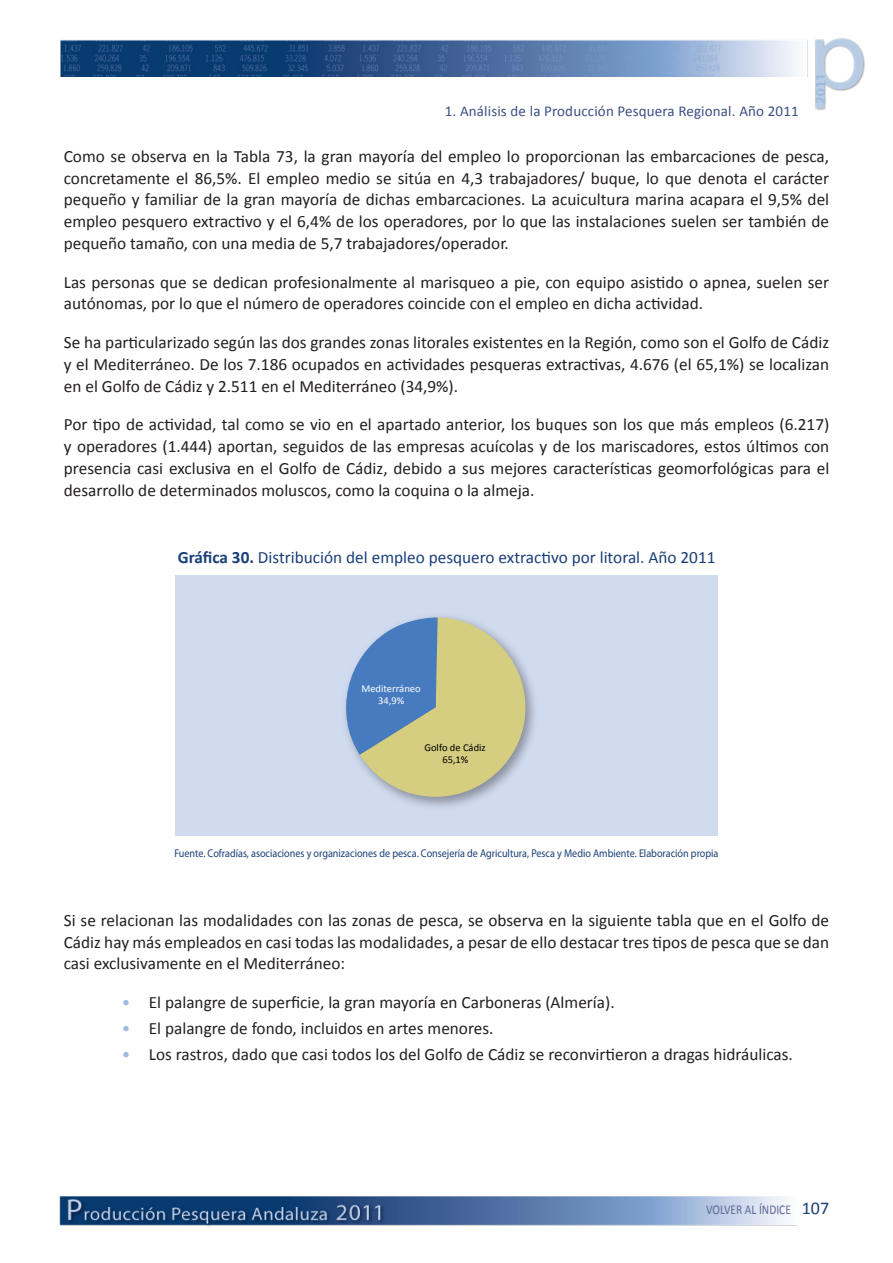
<style>
.page{position:relative;width:893px;height:1263px;background:#fff}
.page>*{position:absolute;margin:0;border:0;box-sizing:border-box;transform-origin:0 0}
.t1{font:18px "Calibri";color:#1a3f78}
.t2{font:17.25px/21.8px "Calibri";color:#231f20;text-align:justify}
.t3{font:17.25px "Calibri";color:#1a3f78}
.t4{font:15px "Calibri";letter-spacing:.01em;color:#3b4f84}
.t5{font:13.5px "Calibri";color:#5e6795;scale:.85 1}
.t6{font:11.25px "Myriad Pro";color:#1a3f78;scale:.9 1}
.t7{font:10.5px/12px "Calibri";color:#000;text-align:center}
.t8{font:10.5px/12.6px "Calibri";color:#fff;text-align:center}
.s1{font-weight:700}
.s2{color:#a0b9df}
</style>
<div class="page">
<img style="left:59px;top:38px;width:806px;height:1189px">
<div style="left:175px;top:575px;width:543px;height:260px;background:#d0dbef"></div>
<img style="left:398px;top:616px;width:137px;height:191px">
<svg style="left:345px;top:617px;width:181px;height:180px"></svg>
<p class="t4" style="left:445px;top:102px;width:355px">1. Análisis de la Producción Pesquera Regional. Año 2011</p>
<p class="t2" style="left:64px;top:144px;width:767px">Como se observa en la Tabla 73, la gran mayoría del empleo lo proporcionan las embarcaciones de pesca, concretamente el 86,5%. El empleo medio se sitúa en 4,3 trabajadores/ buque, lo que denota el carácter pequeño y familiar de la gran mayoría de dichas embarcaciones. La acuicultura marina acapara el 9,5% del empleo pesquero extractivo y el 6,4% de los operadores, por lo que las instalaciones suelen ser también de pequeño tamaño, con una media de 5,7 trabajadores/operador.</p>
<p class="t2" style="left:64px;top:270px;width:767px">Las personas que se dedican profesionalmente al marisqueo a pie, con equipo asistido o apnea, suelen ser autónomas, por lo que el número de operadores coincide con el empleo en dicha actividad.</p>
<p class="t2" style="left:64px;top:331px;width:767px">Se ha particularizado según las dos grandes zonas litorales existentes en la Región, como son el Golfo de Cádiz y el Mediterráneo. De los 7.186 ocupados en actividades pesqueras extractivas, 4.676 (el 65,1%) se localizan en el Golfo de Cádiz y 2.511 en el Mediterráneo (34,9%).</p>
<p class="t2" style="left:64px;top:413px;width:767px">Por tipo de actividad, tal como se vio en el apartado anterior, los buques son los que más empleos (6.217) y operadores (1.444) aportan, seguidos de las empresas acuícolas y de los mariscadores, estos últimos con presencia casi exclusiva en el Golfo de Cádiz, debido a sus mejores características geomorfológicas para el desarrollo de determinados moluscos, como la coquina o la almeja.</p>
<p class="t3" style="left:178px;top:547px;width:539px"><span class="s1">Gráfica 30.</span> Distribución del empleo pesquero extractivo por litoral. Año 2011</p>
<p class="t8" style="left:361px;top:681px;width:61px">Mediterráneo<br>34,9%</p>
<p class="t7" style="left:424px;top:741px;width:63px">Golfo de Cádiz<br>65,1%</p>
<p class="t6" style="left:174px;top:847px;width:606px">Fuente. Cofradías, asociaciones y organizaciones de pesca. Consejería de Agricultura, Pesca y Medio Ambiente. Elaboración propia</p>
<p class="t2" style="left:64px;top:908px;width:767px">Si se relacionan las modalidades con las zonas de pesca, se observa en la siguiente tabla que en el Golfo de Cádiz hay más empleados en casi todas las modalidades, a pesar de ello destacar tres tipos de pesca que se dan casi exclusivamente en el Mediterráneo:</p>
<p class="t2" style="left:122px;top:991px;width:494px"><span class="s2">•</span> El palangre de superficie, la gran mayoría en Carboneras (Almería).</p>
<p class="t2" style="left:122px;top:1017px;width:373px"><span class="s2">•</span> El palangre de fondo, incluidos en artes menores.</p>
<p class="t2" style="left:122px;top:1043px;width:673px"><span class="s2">•</span> Los rastros, dado que casi todos los del Golfo de Cádiz se reconvirtieron a dragas hidráulicas.</p>
<p class="t5" style="left:706px;top:1201px;width:101px">VOLVER AL ÍNDICE</p>
<p class="t1" style="left:802px;top:1197px;width:29px">107</p>
</div>
